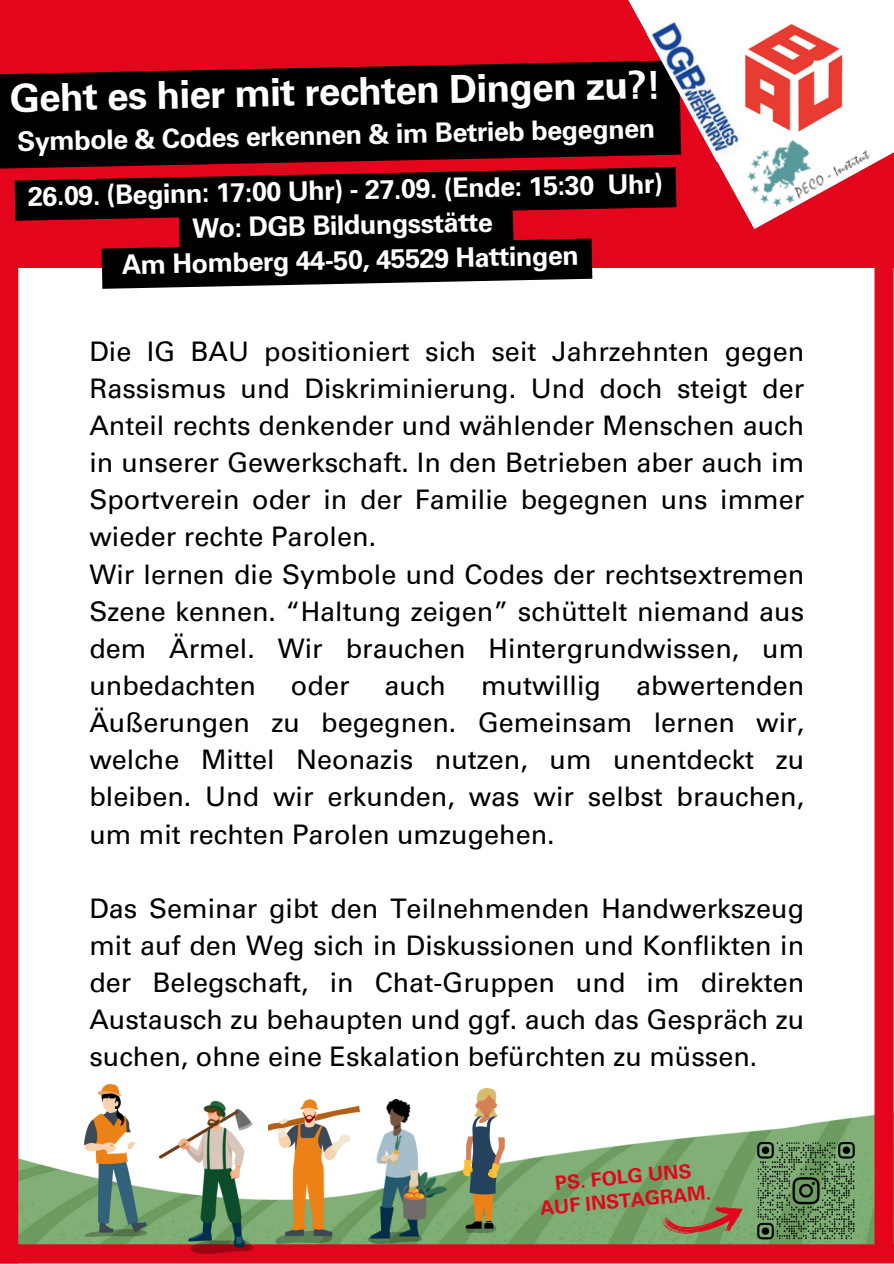
<style>
.page{position:relative;width:894px;height:1264px;background:#fff}
.page>*{position:absolute;margin:0;border:0;box-sizing:border-box;transform-origin:0 0}
.t1{font:700 38.7px "Univers LT Pro 65";color:#fff}
.t2{font:27px/37.2px "Univers LT Pro 55 Roman";color:#000;text-align:justify}
.t3{font:700 27px/34.8px "Univers LT Pro 65";color:#fff;text-align:center}
.t4{font:700 19.5px/23.5px "Univers LT Pro 65";color:#e3051b;text-align:center}
</style>
<div class="page">
<div style="left:0;top:0;width:893px;height:267px;background:#e3051b"></div>
<img style="left:18px;top:1106px;width:856px;height:138px">
<div style="left:874px;top:17px;width:19px;height:1244px;background:#e3051b"></div>
<div style="left:0;top:0;width:18px;height:1263px;background:#e3051b"></div>
<svg style="left:628px;top:0;width:265px;height:229px;fill:#fff"></svg>
<div style="left:0;top:1244px;width:893px;height:19px;background:#e3051b"></div>
<img style="left:368px;top:1099px;width:78px;height:144px">
<img style="left:268px;top:1099px;width:91px;height:144px">
<img style="left:85px;top:1084px;width:62px;height:152px">
<img style="left:160px;top:1101px;width:92px;height:152px">
<img style="left:463px;top:1088px;width:42px;height:144px">
<svg style="left:659px;top:1186px;width:84px;height:59px"></svg>
<img style="left:748px;top:17px;width:98px;height:83px">
<img style="left:733px;top:100px;width:146px;height:124px">
<img style="left:745px;top:1129px;width:121px;height:114px">
<svg style="left:0;top:60px;width:681px;height:109px;fill:#000"></svg>
<img style="left:646px;top:17px;width:102px;height:145px">
<svg style="left:15px;top:167px;width:662px;height:123px;fill:#000"></svg>
<p class="t1" style="left:10px;top:83px;width:653px;rotate:-1deg">Geht es hier mit rechten Dingen zu?!</p>
<p class="t3" style="left:17px;top:126px;width:639px;rotate:-1deg">Symbole &amp; Codes erkennen &amp; im Betrieb begegnen</p>
<p class="t3" style="left:28px;top:182px;width:636px;rotate:-1deg">26.09. (Beginn: 17:00 Uhr) - 27.09. (Ende: 15:30 Uhr)<br>Wo: DGB Bildungsstätte<br>Am Homberg 44-50, 45529 Hattingen</p>
<p class="t2" style="left:89px;top:336px;width:716px;text-align:left">Die IG BAU positioniert sich seit Jahrzehnten gegen Rassismus und Diskriminierung. Und doch steigt der Anteil rechts denkender und wählender Menschen auch in unserer Gewerkschaft. In den Betrieben aber auch im Sportverein oder in der Familie begegnen uns immer wieder rechte Parolen.<br>Wir lernen die Symbole und Codes der rechtsextremen Szene kennen. “Haltung zeigen” schüttelt niemand aus dem Ärmel. Wir brauchen Hintergrundwissen, um unbedachten</p>
<p class="t2" style="left:89px;top:670px;width:716px;text-indent:546px">abwertenden Äußerungen zu begegnen. Gemeinsam lernen wir, welche Mittel Neonazis nutzen, um unentdeckt zu bleiben. Und wir erkunden, was wir selbst brauchen, um mit rechten Parolen umzugehen.</p>
<p class="t2" style="left:291px;top:670px;width:60px">oder</p>
<p class="t2" style="left:384px;top:670px;width:63px">auch</p>
<p class="t2" style="left:481px;top:670px;width:121px">mutwillig</p>
<p class="t2" style="left:89px;top:893px;width:716px">Das Seminar gibt den Teilnehmenden Handwerkszeug mit auf den Weg sich in Diskussionen und Konflikten in der Belegschaft, in Chat-Gruppen und im direkten Austausch zu behaupten und ggf. auch das Gespräch zu suchen, ohne eine Eskalation befürchten zu müssen.</p>
<p class="t4" style="left:537px;top:1175px;width:173px;rotate:-5deg">PS. FOLG UNS<br>AUF INSTAGRAM.</p>
</div>
